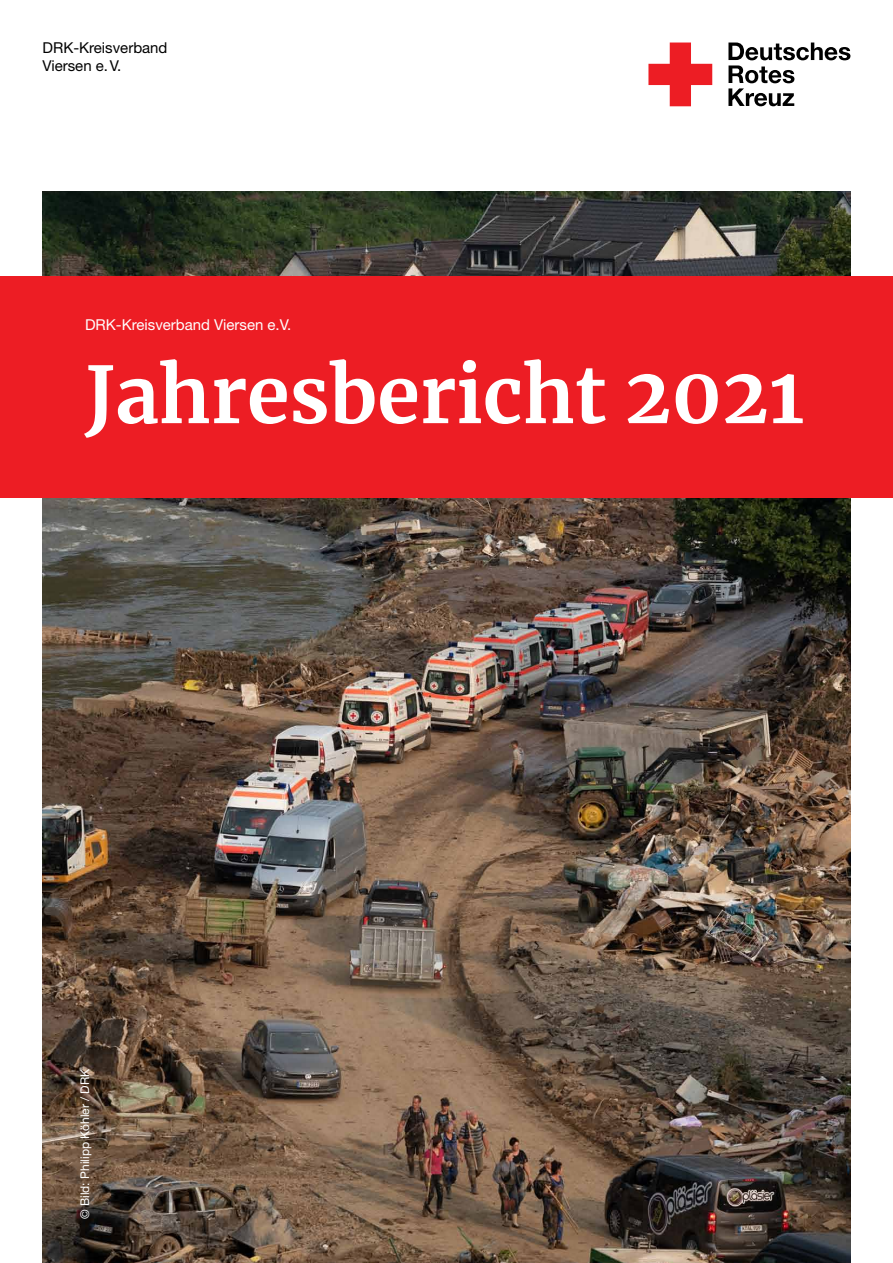
<style>
.page{position:relative;width:893px;height:1263px;background:#fff}
.page>*{position:absolute;margin:0;border:0;box-sizing:border-box;transform-origin:0 0}
.t1{font:700 78px "Merriweather";color:#fff}
.t2{font:15px/18px "Helvetica Neue";color:#000}
.t3{font:15px "Helvetica Neue";color:#fff}
.t4{font:12px "Helvetica Neue";color:#fff}
</style>
<div class="page">
<svg style="left:648px;top:43px;width:64px;height:63px"></svg>
<svg style="left:728px;top:43px;width:122px;height:63px"></svg>
<img style="left:43px;top:191px;width:807px;height:1072px">
<div style="left:0;top:276px;width:893px;height:222px;background:#ed1d24"></div>
<p class="t2" style="left:43px;top:39px;width:127px">DRK-Kreisverband<br>Viersen e.V.</p>
<p class="t3" style="left:85px;top:315px;width:208px">DRK-Kreisverband Viersen e.V.</p>
<h1 class="t1" style="left:85px;top:341px;width:721px">Jahresbericht 2021</h1>
<p class="t4" style="left:78px;top:1219px;width:152px;rotate:-90deg">© Bild: Philipp Köhler / DRK</p>
</div>
